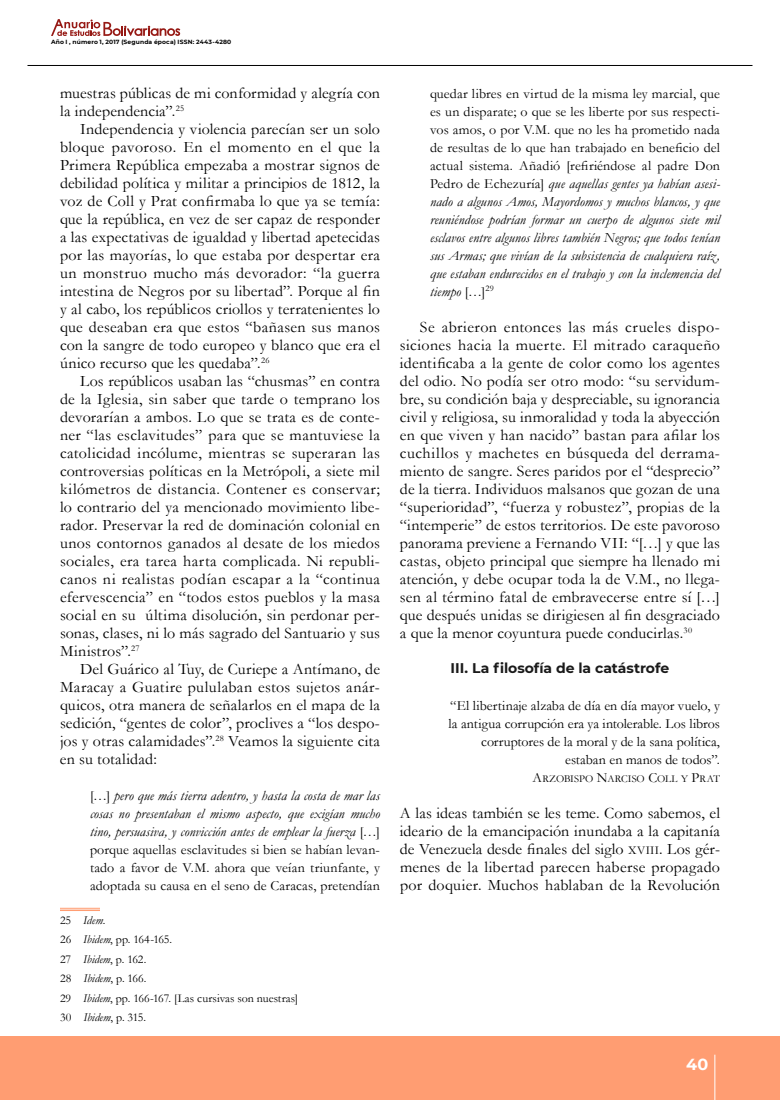
<style>
.page{position:relative;width:780px;height:1100px;background:#fff}
.page>*{position:absolute;margin:0;border:0;box-sizing:border-box;transform-origin:0 0}
.t1{font:16px/18px "Garamond";letter-spacing:.01em;color:#000;text-align:justify}
.t2{font:700 16px "Montserrat";color:#fff}
.t3{font:italic 14px/18px "Garamond";letter-spacing:.01em;color:#000;text-align:justify}
.t4{font:14px/18px "Garamond";color:#000;text-align:right}
.t5{font:700 14px "Montserrat";letter-spacing:-.005em;color:#1a1a1a}
.t6{font:12px/19.4px "Garamond";letter-spacing:-.005em;color:#000}
.t7{font:10.5px "Garamond";color:#000}
.t8{font:700 6px "Montserrat";letter-spacing:.025em;color:#000}
.s1{font-style:normal}
.s2{font-style:italic}
.s3{font-size:14px}
.s4{font-size:12px}
</style>
<div class="page">
<div style="left:0;top:1036px;width:780px;height:64px;background:#ff9d72"></div>
<hr style="left:714px;top:1055px;width:1px;height:45px;background:#fff">
<hr style="left:28px;top:65px;width:724px;height:1px;background:#000">
<svg style="left:51px;top:19px;width:129px;height:17px"></svg>
<hr style="left:60px;top:908px;width:40px;height:1px;background:#ff9d72">
<hr style="left:60px;top:910px;width:40px;height:1px;background:#ff9d72">
<p class="t8" style="left:51px;top:38px;width:182px">Año I , número 1, 2017 (Segunda época) ISSN: 2443-4280</p>
<p class="t1" style="left:60px;top:84px;width:322px">muestras públicas de mi conformidad y alegría con la independencia”.<sup>25</sup></p>
<p class="t1" style="left:60px;top:120px;width:322px;text-indent:20px">Independencia y violencia parecían ser un solo bloque pavoroso. En el momento en el que la Primera República empezaba a mostrar signos de debilidad política y militar a principios de 1812, la voz de Coll y Prat confirmaba lo que ya se temía: que la república, en vez de ser capaz de responder a las expectativas de igualdad y libertad apetecidas por las mayorías, lo que estaba por despertar era un monstruo mucho más devorador: “la guerra intestina de Negros por su libertad”. Porque al fin y al cabo, los repúblicos criollos y terratenientes lo que deseaban era que estos “bañasen sus manos con la sangre de todo europeo y blanco que era el único recurso que les quedaba”.<sup>26</sup></p>
<p class="t1" style="left:60px;top:372px;width:322px;text-indent:20px">Los repúblicos usaban las “chusmas” en contra de la Iglesia, sin saber que tarde o temprano los devorarían a ambos. Lo que se trata es de conte&shy;ner “las esclavitudes” para que se mantuviese la catolicidad incólume, mientras se superaran las controversias políticas en la Metrópoli, a siete mil kilómetros de distancia. Contener es conservar; lo contrario del ya mencionado movimiento libe&shy;rador. Preservar la red de dominación colonial en unos contornos ganados al desate de los miedos sociales, era tarea harta complicada. Ni republi&shy;canos ni realistas podían escapar a la “continua efervescencia” en “todos estos pueblos y la masa social en su última disolución, sin perdonar per&shy;sonas, clases, ni lo más sagrado del Santuario y sus Ministros”.<sup>27</sup></p>
<p class="t1" style="left:60px;top:660px;width:322px;text-indent:20px">Del Guárico al Tuy, de Curiepe a Antímano, de Maracay a Guatire pululaban estos sujetos anár&shy;quicos, otra manera de señalarlos en el mapa de la sedición, “gentes de color”, proclives a “los despo&shy;jos y otras calamidades”.<sup>28</sup> Veamos la siguiente cita en su totalidad:</p>
<p class="t3" style="left:90px;top:786px;width:292px"><span class="s1">[…]</span> pero que más tierra adentro, y hasta la costa de mar las cosas no presentaban el mismo aspecto, que exigían mucho tino, persuasiva, y convicción antes de emplear la fuerza <span class="s1">[…] porque aquellas esclavitudes si bien se habían levan&shy;tado a favor de V.M. ahora que veían triunfante, y adoptada su causa en el seno de Caracas, pretendían</span></p>
<p class="t6" style="left:60px;top:910px;width:239px">25 <span class="s2">Idem</span>.<br>26 <span class="s2">Ibidem</span>, pp. 164-165.<br>27 <span class="s2">Ibidem</span>, p. 162.<br>28 <span class="s2">Ibidem</span>, p. 166.<br>29 <span class="s2">Ibidem</span>, pp. 166-167. [Las cursivas son nuestras]<br>30 <span class="s2">Ibidem</span>, p. 315.</p>
<p class="t3" style="left:430px;top:84px;width:292px"><span class="s1">quedar libres en virtud de la misma ley marcial, que es un disparate; o que se les liberte por sus respecti&shy;vos amos, o por V.M. que no les ha prometido nada de resultas de lo que han trabajado en beneficio del actual sistema. Añadió [refiriéndose al padre Don Pedro de Echezuría]</span> que aquellas gentes ya habían asesi&shy;nado a algunos Amos, Mayordomos y muchos blancos, y que reuniéndose podrían formar un cuerpo de algunos siete mil esclavos entre algunos libres también Negros; que todos tenían sus Armas; que vivían de la subsistencia de cualquiera raíz, que estaban endurecidos en el trabajo y con la inclemencia del tiempo <span class="s1">[…]</span><sup>29</sup></p>
<p class="t1" style="left:400px;top:318px;width:322px;text-indent:20px">Se abrieron entonces las más crueles dispo&shy;siciones hacia la muerte. El mitrado caraqueño identificaba a la gente de color como los agentes del odio. No podía ser otro modo: “su servidum&shy;bre, su condición baja y despreciable, su ignorancia civil y religiosa, su inmoralidad y toda la abyección en que viven y han nacido” bastan para afilar los cuchillos y machetes en búsqueda del derrama&shy;miento de sangre. Seres paridos por el “desprecio” de la tierra. Individuos malsanos que gozan de una “superioridad”, “fuerza y robustez”, propias de la “intemperie” de estos territorios. De este pavoroso panorama previene a Fernando VII: “[…] y que las castas, objeto principal que siempre ha llenado mi atención, y debe ocupar toda la de V.M., no llega&shy;sen al término fatal de embravecerse entre sí […] que después unidas se dirigiesen al fin desgraciado a que la menor coyuntura puede conducirlas.<sup>30</sup></p>
<p class="t5" style="left:451px;top:658px;width:220px">III. La filosofía de la catástrofe</p>
<p class="t4" style="left:448px;top:696px;width:273px">“El libertinaje alzaba de día en día mayor vuelo, y la antigua corrupción era ya intolerable. Los libros corruptores de la moral y de la sana política, estaban en manos de todos”.</p>
<p class="t7" style="left:532px;top:772px;width:189px"><span class="s3">A</span>RZOBISPO <span class="s3">N</span>ARCISO <span class="s3">C</span>OLL Y <span class="s3">P</span>RAT</p>
<p class="t1" style="left:400px;top:804px;width:322px">A las ideas también se les teme. Como sabemos, el ideario de la emancipación inundaba a la capitanía de Venezuela desde finales del siglo <span class="s4">XVIII</span>. Los gér&shy;menes de la libertad parecen haberse propagado por doquier. Muchos hablaban de la Revolución</p>
<p class="t2" style="left:686px;top:1053px;width:24px">40</p>
</div>
